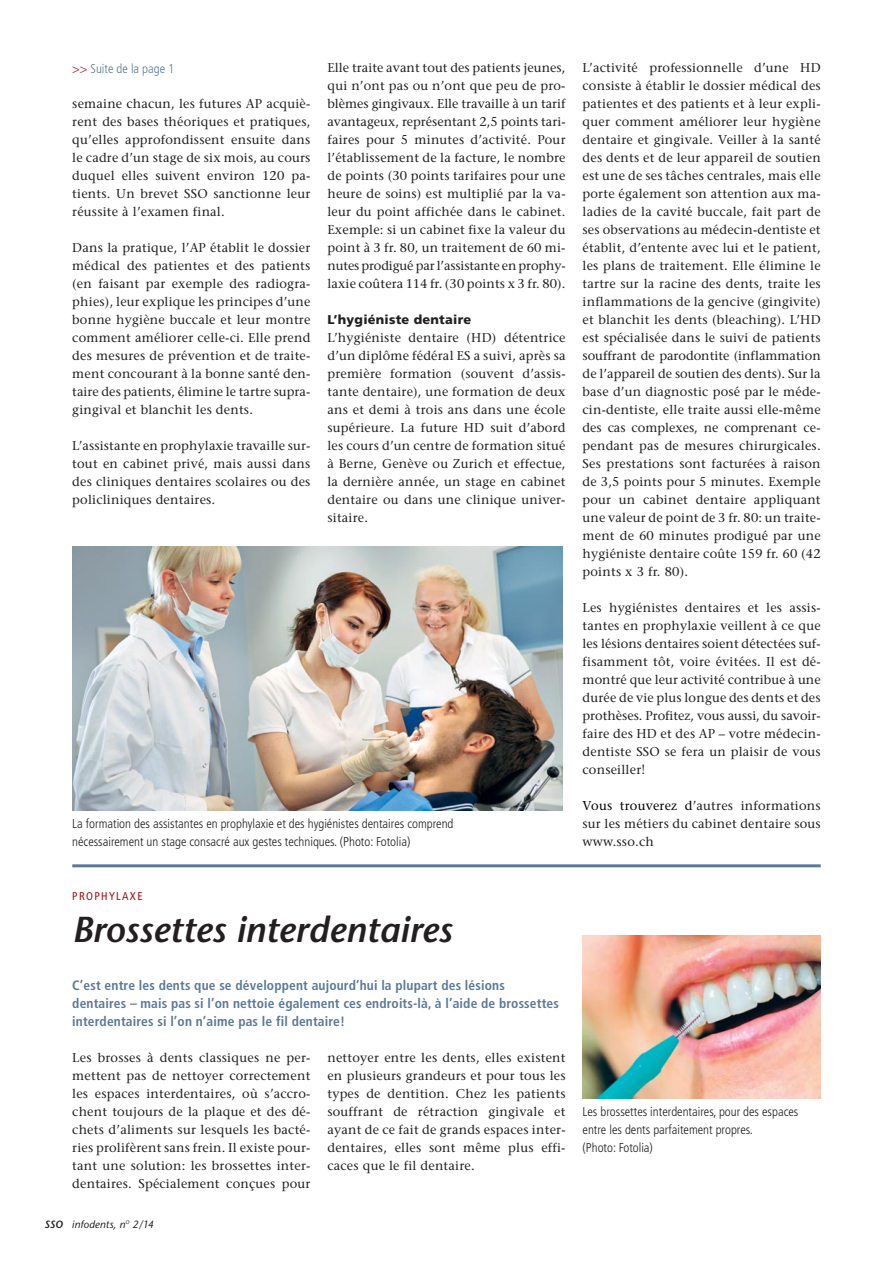
<style>
.page{position:relative;width:893px;height:1263px;background:#fff}
.page>*{position:absolute;margin:0;border:0;box-sizing:border-box;transform-origin:0 0}
.t1{font:italic 600 36px "Stone Sans";color:#231f20}
.t2{font:700 condensed 13.5px/18px "Frutiger";letter-spacing:.01em;color:#5b7998}
.t3{font:12.75px/18px "Stone Serif";letter-spacing:.015em;color:#231f20;text-align:justify}
.t4{font:300 condensed 12.75px/18px "Frutiger";color:#231f20}
.t5{font:900 12.75px "Frutiger";letter-spacing:.02em;color:#231f20}
.t6{font:300 condensed 12.75px "Frutiger";color:#5b7998}
.t7{font:condensed 11.25px "Frutiger";letter-spacing:.12em;color:#a70e12}
.t8{font:italic 10.5px "Stone Sans";letter-spacing:.01em;color:#231f20}
.s1{color:#a70e12}
.s2{color:#000}
.s3{font-weight:600}
</style>
<div class="page">
<img style="left:583px;top:936px;width:238px;height:162px">
<img style="left:72px;top:547px;width:490px;height:263px">
<hr style="left:72px;top:864px;width:749px;height:3px;background:#5b7998">
<p class="t6" style="left:72px;top:64px;width:104px"><span class="s1">&gt;&gt;</span> Suite de la page 1</p>
<p class="t3" style="left:72px;top:96px;width:240px">semaine chacun, les futures AP acquiè&shy;rent des bases théoriques et pratiques, qu’elles approfondissent ensuite dans le cadre d’un stage de six mois, au cours duquel elles suivent environ 120 pa&shy;tients. Un brevet SSO sanctionne leur réussite à l’examen final.</p>
<p class="t3" style="left:72px;top:240px;width:240px">Dans la pratique, l’AP établit le dossier médical des patientes et des patients (en faisant par exemple des radiogra&shy;phies), leur explique les principes d’une bonne hygiène buccale et leur montre comment améliorer celle-ci. Elle prend des mesures de prévention et de traite&shy;ment concourant à la bonne santé den&shy;taire des patients, élimine le tartre supra&shy;gingival et blanchit les dents.</p>
<p class="t3" style="left:72px;top:438px;width:240px">L’assistante en prophylaxie travaille sur&shy;tout en cabinet privé, mais aussi dans des cliniques dentaires scolaires ou des policliniques dentaires.</p>
<p class="t3" style="left:327px;top:60px;width:240px">Elle traite avant tout des patients jeunes, qui n’ont pas ou n’ont que peu de pro&shy;blèmes gingivaux. Elle travaille à un tarif avantageux, représentant 2,5 points tari&shy;faires pour 5 minutes d’activité. Pour l’établissement de la facture, le nombre de points (30 points tarifaires pour une heure de soins) est multiplié par la va&shy;leur du point affichée dans le cabinet.<br>Exemple: si un cabinet fixe la valeur du point à 3 fr. 80, un traitement de 60 mi&shy;nutes prodigué par l’assistante en prophy&shy;laxie coûtera 114 fr. (30 points x 3 fr. 80).</p>
<p class="t5" style="left:327px;top:314px;width:145px">L’hygiéniste dentaire</p>
<p class="t3" style="left:327px;top:330px;width:240px">L’hygiéniste dentaire (HD) détentrice d’un diplôme fédéral ES a suivi, après sa première formation (souvent d’assis&shy;tante dentaire), une formation de deux ans et demi à trois ans dans une école supérieure. La future HD suit d’abord les cours d’un centre de formation situé à Berne, Genève ou Zurich et effectue, la dernière année, un stage en cabinet dentaire ou dans une clinique univer&shy;sitaire.</p>
<p class="t4" style="left:72px;top:816px;width:383px">La formation des assistantes en prophylaxie et des hygiénistes dentaires comprend nécessairement un stage consacré aux gestes techniques. (Photo: Fotolia)</p>
<p class="t3" style="left:583px;top:60px;width:240px">L’activité professionnelle d’une HD consiste à établir le dossier médical des patientes et des patients et à leur expli&shy;quer comment améliorer leur hygiène dentaire et gingivale. Veiller à la santé des dents et de leur appareil de soutien est une de ses tâches centrales, mais elle porte également son attention aux ma&shy;ladies de la cavité buccale, fait part de ses observations au médecin-dentiste et établit, d’entente avec lui et le patient, les plans de traitement. Elle élimine le tartre sur la racine des dents, traite les inflammations de la gencive (gingivite) et blanchit les dents (bleaching). L’HD est spécialisée dans le suivi de patients souffrant de parodontite (inflammation de l’appareil de soutien des dents). Sur la base d’un diagnostic posé par le méde&shy;cin-dentiste, elle traite aussi elle-même des cas complexes, ne comprenant ce&shy;pendant pas de mesures chirurgicales.<br>Ses prestations sont facturées à raison de 3,5 points pour 5 minutes. Exemple pour un cabinet dentaire appliquant une valeur de point de 3 fr. 80: un traite&shy;ment de 60 minutes prodigué par une hygiéniste dentaire coûte 159 fr. 60 (42 points x 3 fr. 80).</p>
<p class="t3" style="left:583px;top:600px;width:240px">Les hygiénistes dentaires et les assis&shy;tantes en prophylaxie veillent à ce que les lésions dentaires soient détectées suf&shy;fisamment tôt, voire évitées. Il est dé&shy;montré que leur activité contribue à une durée de vie plus longue des dents et des prothèses. Profitez, vous aussi, du savoir&shy;faire des HD et des AP – votre médecin&shy;dentiste SSO se fera un plaisir de vous conseiller!</p>
<p class="t3" style="left:583px;top:798px;width:240px"><span class="s2">Vous trouverez d</span>’autres informations sur les métiers du cabinet dentaire sous www.sso.ch</p>
<p class="t7" style="left:72px;top:891px;width:72px">PROPHYLAXE</p>
<h1 class="t1" style="left:72px;top:915px;width:381px">Brossettes interdentaires</h1>
<p class="t2" style="left:72px;top:977px;width:488px">C’est entre les dents que se développent aujourd’hui la plupart des lésions dentaires – mais pas si l’on nettoie également ces endroits-là, à l’aide de brossettes interdentaires si l’on n’aime pas le fil dentaire!</p>
<p class="t3" style="left:72px;top:1050px;width:240px">Les brosses à dents classiques ne per&shy;mettent pas de nettoyer correctement les espaces interdentaires, où s’accro&shy;chent toujours de la plaque et des dé&shy;chets d’aliments sur lesquels les bacté&shy;ries prolifèrent sans frein. Il existe pour&shy;tant une solution: les brossettes inter&shy;dentaires. Spécialement conçues pour</p>
<p class="t3" style="left:327px;top:1050px;width:240px">nettoyer entre les dents, elles existent en plusieurs grandeurs et pour tous les types de dentition. Chez les patients souffrant de rétraction gingivale et ayant de ce fait de grands espaces inter&shy;dentaires, elles sont même plus effi&shy;caces que le fil dentaire.</p>
<p class="t8" style="left:45px;top:1220px;width:111px"><span class="s3">SSO</span> infodents, n<sup>O</sup> 2/14</p>
<p class="t4" style="left:583px;top:1104px;width:217px">Les brossettes interdentaires, pour des espaces entre les dents parfaitement propres.<br>(Photo: Fotolia)</p>
</div>
